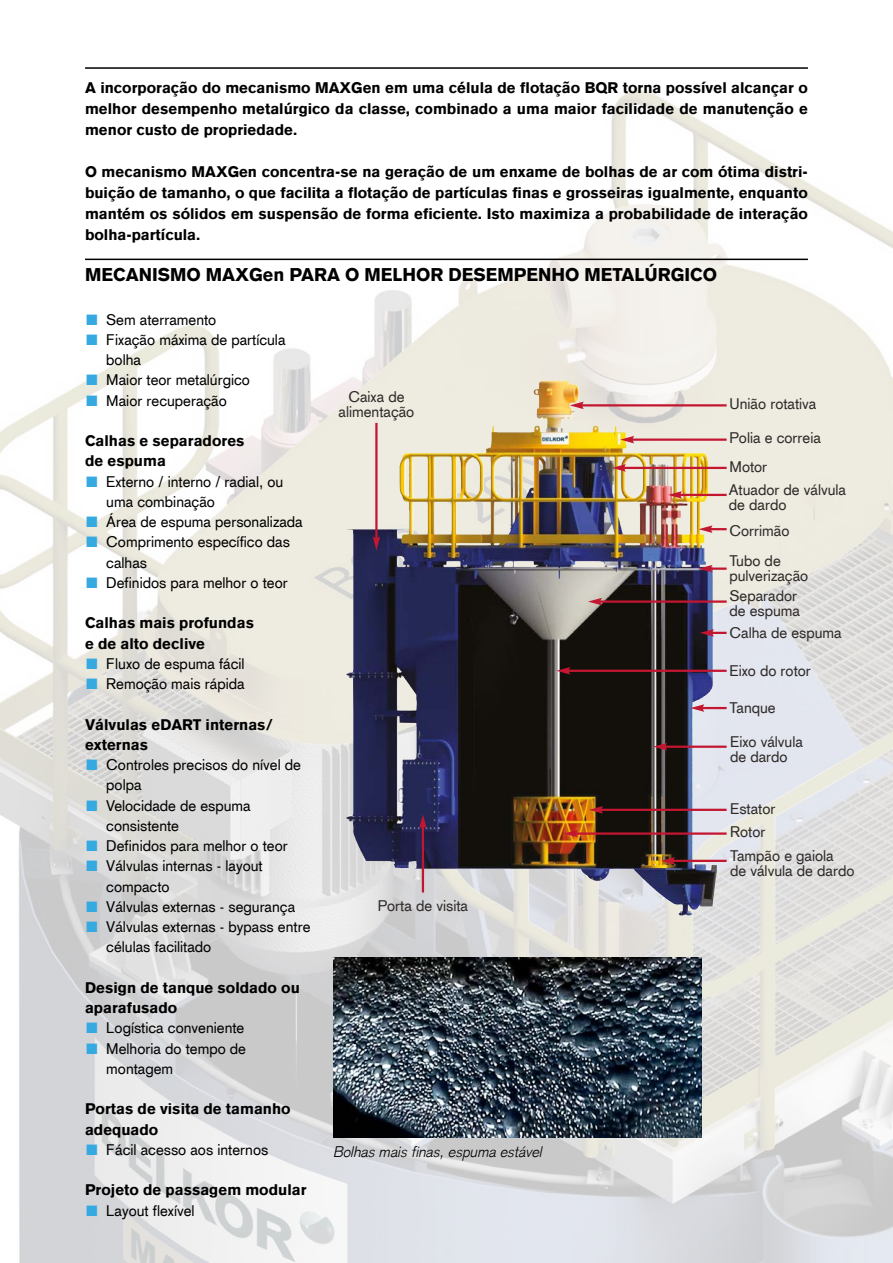
<style>
.page{position:relative;width:893px;height:1263px;background:#fff}
.page>*{position:absolute;margin:0;border:0;box-sizing:border-box;transform-origin:0 0}
.t1{font:900 18px "Akzidenz Grotesk";color:#000}
.t2{font:900 15px/21px "Akzidenz Grotesk";color:#000}
.t3{font:15px/20.2px "Akzidenz Grotesk";color:#000}
.t4{font:15px/15px "Akzidenz Grotesk";color:#2f2a29}
.t5{font:italic 300 15px "Akzidenz Grotesk";color:#000}
.s1{font-family:"Arial";font-size:22.5px;color:#36a9e1}
</style>
<div class="page">
<img style="left:0;top:90px;width:893px;height:1173px">
<img style="left:346px;top:381px;width:201px;height:472px">
<hr style="left:623px;top:467px;width:104px;height:2px;background:#c31631">
<svg style="left:612px;top:464px;width:14px;height:8px"></svg>
<svg style="left:699px;top:525px;width:28px;height:8px"></svg>
<hr style="left:710px;top:567px;width:17px;height:3px;background:#c31631">
<svg style="left:699px;top:565px;width:13px;height:7px"></svg>
<hr style="left:631px;top:438px;width:96px;height:3px;background:#c31631">
<svg style="left:620px;top:436px;width:14px;height:7px"></svg>
<hr style="left:581px;top:404px;width:146px;height:2px;background:#c31631">
<svg style="left:570px;top:402px;width:14px;height:7px"></svg>
<hr style="left:375px;top:423px;width:3px;height:116px;background:#c31631">
<svg style="left:373px;top:536px;width:7px;height:14px"></svg>
<hr style="left:422px;top:826px;width:2px;height:66px;background:#c31631">
<svg style="left:419px;top:814px;width:8px;height:14px"></svg>
<hr style="left:679px;top:494px;width:48px;height:2px;background:#c31631">
<svg style="left:668px;top:491px;width:14px;height:8px"></svg>
<hr style="left:664px;top:745px;width:63px;height:3px;background:#c31631">
<svg style="left:653px;top:743px;width:14px;height:7px"></svg>
<hr style="left:599px;top:600px;width:128px;height:3px;background:#c31631">
<svg style="left:588px;top:598px;width:14px;height:7px"></svg>
<svg style="left:700px;top:629px;width:27px;height:8px"></svg>
<hr style="left:568px;top:670px;width:159px;height:2px;background:#c31631">
<svg style="left:556px;top:667px;width:14px;height:7px"></svg>
<hr style="left:702px;top:707px;width:25px;height:2px;background:#c31631">
<svg style="left:690px;top:704px;width:14px;height:8px"></svg>
<hr style="left:600px;top:809px;width:127px;height:2px;background:#c31631">
<svg style="left:589px;top:806px;width:14px;height:7px"></svg>
<hr style="left:575px;top:832px;width:152px;height:3px;background:#c31631">
<svg style="left:564px;top:830px;width:14px;height:7px"></svg>
<hr style="left:672px;top:860px;width:55px;height:2px;background:#c31631">
<svg style="left:661px;top:857px;width:14px;height:7px"></svg>
<img style="left:333px;top:958px;width:368px;height:180px">
<hr style="left:85px;top:67px;width:723px;height:2px;background:#000">
<hr style="left:85px;top:259px;width:723px;height:1px;background:#000">
<p class="t2" style="left:85px;top:78px;width:724px;text-align:justify">A incorporação do mecanismo MAXGen em uma célula de flotação BQR torna possível alcançar o melhor desempenho metalúrgico da classe, combinado a uma maior facilidade de manutenção e menor custo de propriedade.</p>
<p class="t2" style="left:85px;top:162px;width:724px;text-align:justify">O mecanismo MAXGen concentra-se na geração de um enxame de bolhas de ar com ótima distri&shy;buição de tamanho, o que facilita a flotação de partículas finas e grosseiras igualmente, enquanto mantém os sólidos em suspensão de forma eficiente. Isto maximiza a probabilidade de interação bolha-partícula.</p>
<p class="t1" style="left:85px;top:263px;width:633px">MECANISMO MAXGen PARA O MELHOR DESEMPENHO METALÚRGICO</p>
<p class="t3" style="left:85px;top:309px;width:133px"><span class="s1">■</span> Sem aterramento</p>
<p class="t3" style="left:106px;top:329px;width:181px;text-indent:-21px"><span class="s1">■</span> Fixação máxima de partícula bolha</p>
<p class="t3" style="left:85px;top:370px;width:166px"><span class="s1">■</span> Maior teor metalúrgico</p>
<p class="t3" style="left:85px;top:390px;width:143px"><span class="s1">■</span> Maior recuperação</p>
<p class="t2" style="left:85px;top:431px;width:161px;line-height:20.2px">Calhas e separadores de espuma</p>
<p class="t3" style="left:106px;top:471px;width:178px;text-indent:-21px"><span class="s1">■</span> Externo / interno / radial, ou uma combinação</p>
<p class="t3" style="left:85px;top:511px;width:219px"><span class="s1">■</span> Área de espuma personalizada</p>
<p class="t3" style="left:106px;top:532px;width:185px;text-indent:-21px"><span class="s1">■</span> Comprimento específico das calhas</p>
<p class="t3" style="left:85px;top:572px;width:204px"><span class="s1">■</span> Definidos para melhor o teor</p>
<p class="t2" style="left:85px;top:613px;width:170px;line-height:20.2px">Calhas mais profundas e de alto declive</p>
<p class="t3" style="left:85px;top:653px;width:161px"><span class="s1">■</span> Fluxo de espuma fácil</p>
<p class="t3" style="left:85px;top:673px;width:161px"><span class="s1">■</span> Remoção mais rápida</p>
<p class="t2" style="left:85px;top:714px;width:189px;line-height:20.2px">Válvulas eDART internas/ externas</p>
<p class="t3" style="left:106px;top:754px;width:196px;text-indent:-21px"><span class="s1">■</span> Controles precisos do nível de polpa</p>
<p class="t3" style="left:106px;top:795px;width:146px;text-indent:-21px"><span class="s1">■</span> Velocidade de espuma consistente</p>
<p class="t3" style="left:85px;top:835px;width:204px"><span class="s1">■</span> Definidos para melhor o teor</p>
<p class="t3" style="left:106px;top:856px;width:158px;text-indent:-21px"><span class="s1">■</span> Válvulas internas - layout compacto</p>
<p class="t3" style="left:85px;top:896px;width:212px"><span class="s1">■</span> Válvulas externas - segurança</p>
<p class="t3" style="left:106px;top:916px;width:206px;text-indent:-21px"><span class="s1">■</span> Válvulas externas - bypass entre células facilitado</p>
<p class="t2" style="left:85px;top:978px;width:216px;line-height:20.2px">Design de tanque soldado ou aparafusado</p>
<p class="t3" style="left:85px;top:1018px;width:161px"><span class="s1">■</span> Logística conveniente</p>
<p class="t3" style="left:106px;top:1038px;width:141px;text-indent:-21px"><span class="s1">■</span> Melhoria do tempo de montagem</p>
<p class="t2" style="left:85px;top:1099px;width:207px;line-height:20.2px">Portas de visita de tamanho adequado</p>
<p class="t3" style="left:85px;top:1139px;width:185px"><span class="s1">■</span> Fácil acesso aos internos</p>
<p class="t2" style="left:85px;top:1180px;width:223px">Projeto de passagem modular</p>
<p class="t3" style="left:85px;top:1200px;width:111px"><span class="s1">■</span> Layout flexível</p>
<p class="t4" style="left:338px;top:389px;width:77px;text-align:center">Caixa de alimentação</p>
<p class="t4" style="left:378px;top:898px;width:92px">Porta de visita</p>
<p class="t5" style="left:333px;top:1143px;width:210px">Bolhas mais finas, espuma estável</p>
<p class="t4" style="left:729px;top:396px;width:88px">União rotativa</p>
<p class="t4" style="left:729px;top:424px;width:93px;line-height:28.3px">Polia e correia<br>Motor</p>
<p class="t4" style="left:729px;top:482px;width:119px">Atuador de válvula de dardo</p>
<p class="t4" style="left:729px;top:523px;width:61px">Corrimão</p>
<p class="t4" style="left:729px;top:553px;width:80px">Tubo de pulverização</p>
<p class="t4" style="left:729px;top:588px;width:72px">Separador de espuma</p>
<p class="t4" style="left:729px;top:625px;width:114px">Calha de espuma</p>
<p class="t4" style="left:729px;top:663px;width:83px">Eixo do rotor</p>
<p class="t4" style="left:729px;top:700px;width:48px">Tanque</p>
<p class="t4" style="left:730px;top:734px;width:74px">Eixo válvula de dardo</p>
<p class="t4" style="left:730px;top:796px;width:105px;line-height:23.7px">Estator<br>Rotor<br>Tampão e gaiola</p>
<p class="t4" style="left:730px;top:863px;width:126px">de válvula de dardo</p>
</div>
